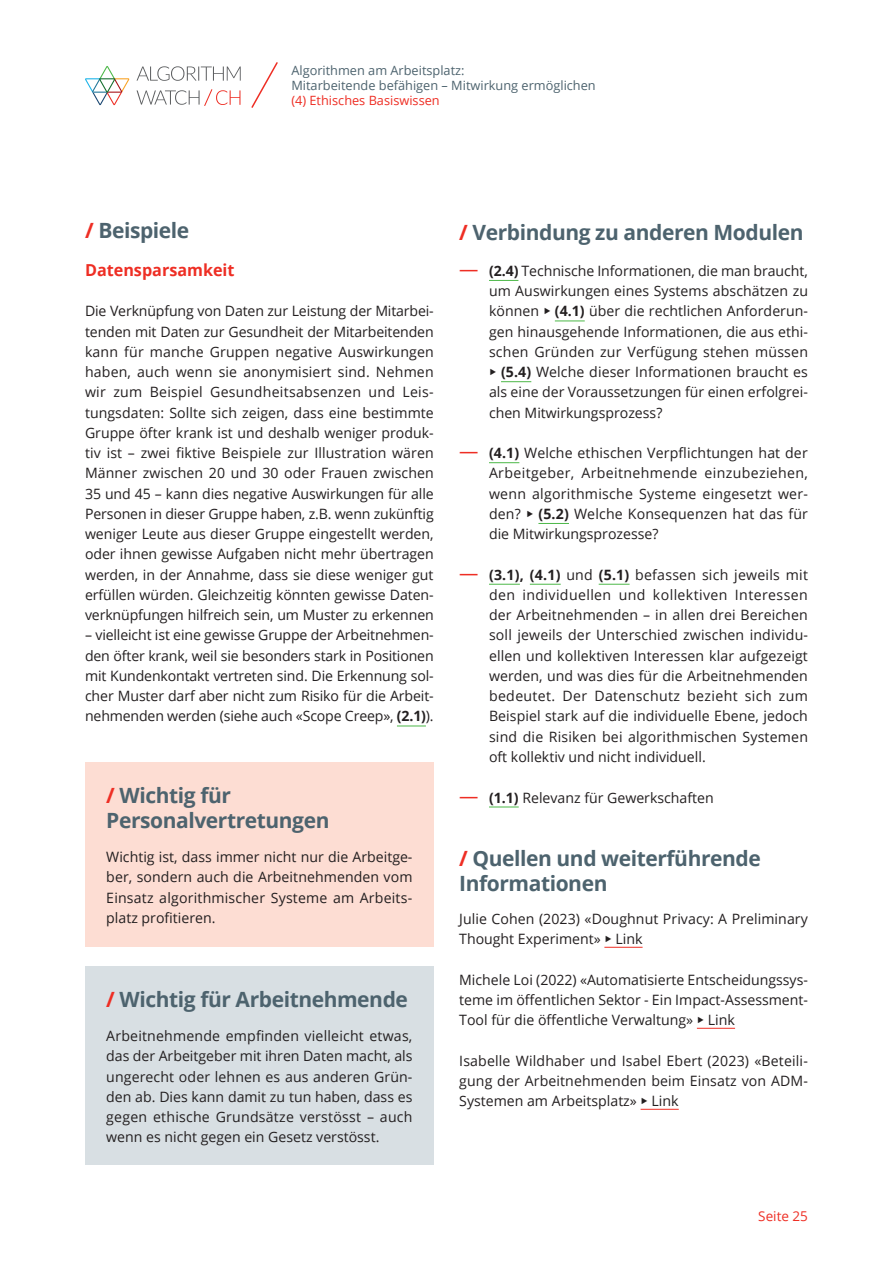
<style>
.page{position:relative;width:893px;height:1263px;background:#fff}
.page>*{position:absolute;margin:0;border:0;box-sizing:border-box;transform-origin:0 0}
.HBS_head_4_V{font:700 21px/25.2px "Open Sans";letter-spacing:-.02em;color:#4d636e}
.HBS_head_4_V_oG{font:700 21px/25.2px "Open Sans";letter-spacing:-.02em;color:#4d636e}
.t1{font:700 16.5px "Open Sans";color:#ee2e24}
.HBS_Fließ_DE_geänder{font:14.25px/20.2px "Open Sans";color:#231f20;text-align:justify}
.HBS_Fließ_DE_oG{font:14.25px/20.2px "Open Sans";letter-spacing:.015em;color:#231f20;text-align:justify}
.t2{font:13.5px "Open Sans";color:#ee2e24}
.t3{font:12.75px/15px "Open Sans";color:#4d636e}
.t4{font:12.75px "Open Sans";color:#ee2e24}
.s1{color:#ee2e24}
.s2{font-weight:700}
.s3{font-size:19.5px;color:#ee2e24}
</style>
<div class="page">
<svg style="left:397px;top:725px;width:29px;height:1px"></svg>
<div style="left:85px;top:762px;width:349px;height:185px;background:#fdddd3"></div>
<div style="left:85px;top:966px;width:349px;height:199px;background:#d8dfe3"></div>
<svg style="left:489px;top:280px;width:29px;height:1px"></svg>
<hr style="left:555px;top:320px;width:30px;height:1px;background:#4cb848">
<hr style="left:501px;top:381px;width:30px;height:1px;background:#4cb848">
<hr style="left:489px;top:462px;width:30px;height:1px;background:#4cb848">
<hr style="left:538px;top:523px;width:31px;height:1px;background:#4cb848">
<hr style="left:489px;top:584px;width:31px;height:1px;background:#4cb848">
<hr style="left:530px;top:584px;width:31px;height:1px;background:#4cb848">
<hr style="left:599px;top:584px;width:31px;height:1px;background:#4cb848">
<hr style="left:489px;top:806px;width:30px;height:1px;background:#4cb848">
<hr style="left:604px;top:947px;width:39px;height:1px;background:#ee2e24">
<hr style="left:697px;top:1028px;width:38px;height:1px;background:#ee2e24">
<hr style="left:641px;top:1109px;width:38px;height:1px;background:#ee2e24">
<svg style="left:85px;top:66px;width:44px;height:39px"></svg>
<svg style="left:137px;top:66px;width:104px;height:40px"></svg>
<svg style="left:251px;top:62px;width:27px;height:46px"></svg>
<p class="t3" style="left:291px;top:63px;width:306px">Algorithmen am Arbeitsplatz:<br>Mitarbeitende befähigen – Mitwirkung ermöglichen</p>
<p class="t4" style="left:291px;top:92px;width:150px">(4) Ethisches Basiswissen</p>
<p class="HBS_head_4_V" style="left:85px;top:218px;width:106px"><span class="s1">/</span> Beispiele</p>
<p class="t1" style="left:85px;top:258px;width:151px">Datensparsamkeit</p>
<p class="HBS_Fließ_DE_geänder" style="left:85px;top:301px;width:350px">Die Verknüpfung von Daten zur Leistung der Mitarbei&shy;tenden mit Daten zur Gesundheit der Mitarbeitenden kann für manche Gruppen negative Auswirkungen haben, auch wenn sie anonymisiert sind. Nehmen wir zum Beispiel Gesundheitsabsenzen und Leis&shy;tungsdaten: Sollte sich zeigen, dass eine bestimmte Gruppe öfter krank ist und deshalb weniger produk&shy;tiv ist – zwei fiktive Beispiele zur Illustration wären Männer zwischen 20 und 30 oder Frauen zwischen 35 und 45 – kann dies negative Auswirkungen für alle Personen in dieser Gruppe haben, z.B. wenn zukünftig weniger Leute aus dieser Gruppe eingestellt werden, oder ihnen gewisse Aufgaben nicht mehr übertragen werden, in der Annahme, dass sie diese weniger gut erfüllen würden. Gleichzeitig könnten gewisse Daten&shy;verknüpfungen hilfreich sein, um Muster zu erkennen</p>
<p class="HBS_Fließ_DE_geänder" style="left:85px;top:625px;width:350px">– vielleicht ist eine gewisse Gruppe der Arbeitnehmen&shy;den öfter krank, weil sie besonders stark in Positionen mit Kundenkontakt vertreten sind. Die Erkennung sol&shy;cher Muster darf aber nicht zum Risiko für die Arbeit&shy;nehmenden werden (siehe auch «Scope Creep», <span class="s2">(2.1)</span>).</p>
<p class="HBS_head_4_V_oG" style="left:106px;top:782px;width:225px"><span class="s1">/</span> Wichtig für<br>Personalvertretungen</p>
<p class="HBS_Fließ_DE_oG" style="left:106px;top:846px;width:308px">Wichtig ist, dass immer nicht nur die Arbeitge&shy;ber, sondern auch die Arbeitnehmenden vom Einsatz algorithmischer Systeme am Arbeits&shy;platz profitieren.</p>
<p class="HBS_head_4_V_oG" style="left:106px;top:986px;width:303px"><span class="s1">/</span> Wichtig für Arbeitnehmende</p>
<p class="HBS_Fließ_DE_oG" style="left:106px;top:1025px;width:308px">Arbeitnehmende empfinden vielleicht etwas, das der Arbeitgeber mit ihren Daten macht, als ungerecht oder lehnen es aus anderen Grün&shy;den ab. Dies kann damit zu tun haben, dass es gegen ethische Grundsätze verstösst – auch wenn es nicht gegen ein Gesetz verstösst.</p>
<p class="HBS_head_4_V" style="left:459px;top:219px;width:346px"><span class="s1">/</span> Verbindung zu anderen Modulen</p>
<p class="HBS_Fließ_DE_geänder" style="left:459px;top:260px;width:350px"><span class="s3">—</span> <span class="s2">(2.4)</span> Technische Informationen, die man braucht,</p>
<p class="HBS_Fließ_DE_geänder" style="left:489px;top:280px;width:321px">um Auswirkungen eines Systems abschätzen zu</p>
<p class="HBS_Fließ_DE_geänder" style="left:489px;top:301px;width:320px">können <span class="s2">(4.1)</span> über die rechtlichen Anforderun-</p>
<p class="HBS_Fließ_DE_geänder" style="left:489px;top:321px;width:320px">gen hinausgehende Informationen, die aus ethi-</p>
<p class="HBS_Fließ_DE_geänder" style="left:489px;top:341px;width:321px">schen Gründen zur Verfügung stehen müssen</p>
<p class="HBS_Fließ_DE_geänder" style="left:501px;top:361px;width:308px"><span class="s2">(5.4)</span> Welche dieser Informationen braucht es</p>
<p class="HBS_Fließ_DE_geänder" style="left:489px;top:382px;width:320px">als eine der Voraussetzungen für einen erfolgrei-</p>
<p class="HBS_Fließ_DE_geänder" style="left:489px;top:402px;width:175px">chen Mitwirkungsprozess?</p>
<p class="HBS_Fließ_DE_geänder" style="left:489px;top:442px;width:320px;text-indent:-30px"><span class="s3">—</span> <span class="s2">(4.1)</span> Welche ethischen Verpflichtungen hat der Arbeitgeber, Arbeitnehmende einzubeziehen, wenn algorithmische Systeme eingesetzt wer&shy;den? <span class="s2">(5.2)</span> Welche Konsequenzen hat das für die Mitwirkungsprozesse?</p>
<p class="HBS_Fließ_DE_geänder" style="left:489px;top:564px;width:320px;text-indent:-30px"><span class="s3">—</span> <span class="s2">(3.1), (4.1)</span> und <span class="s2">(5.1)</span> befassen sich jeweils mit den individuellen und kollektiven Interessen der Arbeitnehmenden – in allen drei Bereichen soll jeweils der Unterschied zwischen individu&shy;ellen und kollektiven Interessen klar aufgezeigt werden, und was dies für die Arbeitnehmenden bedeutet. Der Datenschutz bezieht sich zum Beispiel stark auf die individuelle Ebene, jedoch sind die Risiken bei algorithmischen Systemen oft kollektiv und nicht individuell.</p>
<p class="HBS_Fließ_DE_geänder" style="left:459px;top:787px;width:256px"><span class="s3">—</span> <span class="s2">(1.1)</span> Relevanz für Gewerkschaften</p>
<p class="HBS_head_4_V" style="left:459px;top:845px;width:303px"><span class="s1">/</span> Quellen und weiterführende<br>Informationen</p>
<p class="HBS_Fließ_DE_geänder" style="left:459px;top:908px;width:350px">Julie Cohen (2023) «Doughnut Privacy: A Preliminary<br>Thought Experiment» Link</p>
<p class="HBS_Fließ_DE_geänder" style="left:459px;top:969px;width:350px">Michele Loi (2022) «Automatisierte Entscheidungssys&shy;teme im öffentlichen Sektor - Ein Impact-Assessment-Tool für die öffentliche Verwaltung» Link</p>
<p class="HBS_Fließ_DE_geänder" style="left:459px;top:1050px;width:350px">Isabelle Wildhaber und Isabel Ebert (2023) «Beteili&shy;gung der Arbeitnehmenden beim Einsatz von ADM-Systemen am Arbeitsplatz» Link</p>
<p class="t2" style="left:758px;top:1207px;width:51px">Seite 25</p>
</div>
